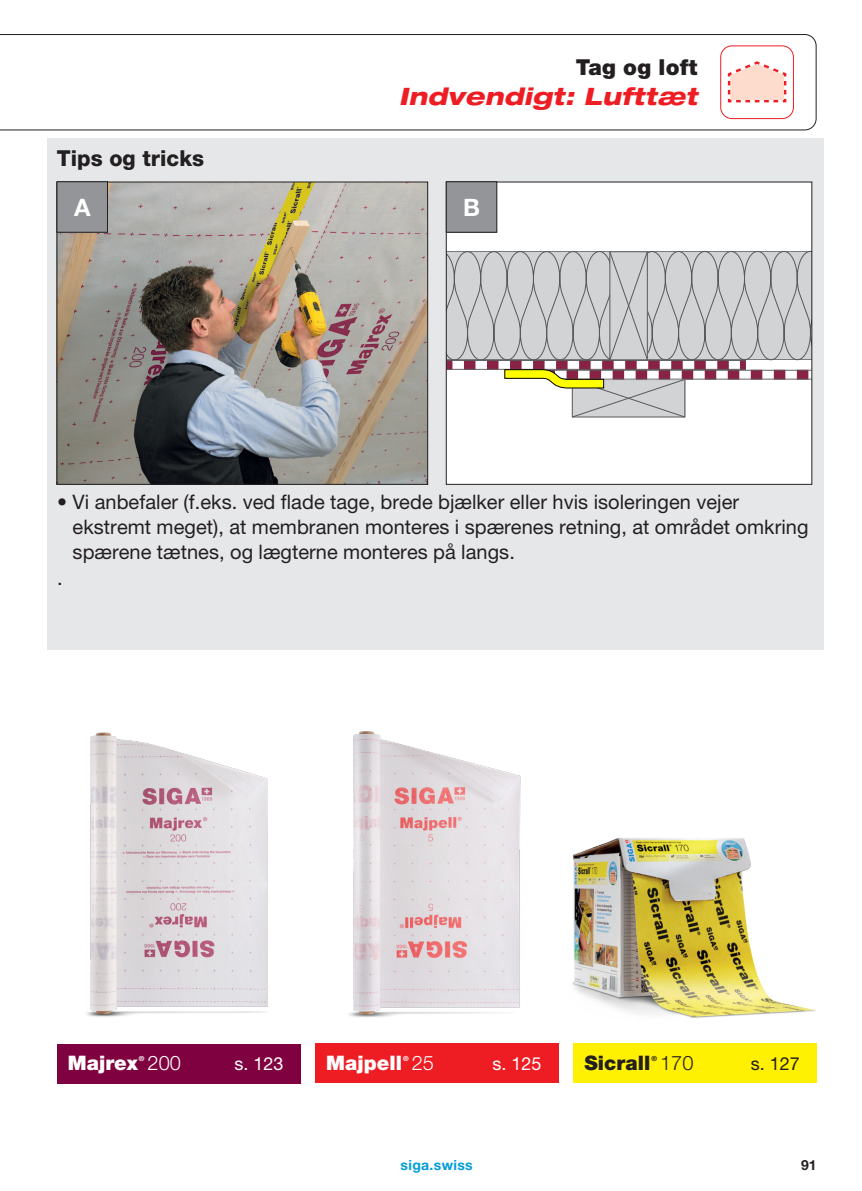
<style>
.page{position:relative;width:862px;height:1191px;background:#fff}
.page>*{position:absolute;margin:0;border:0;box-sizing:border-box;transform-origin:0 0}
.t1{font:italic 800 expanded 24px "Helvetica Neue LT Pro";letter-spacing:.015em;color:#ee1d23}
.t2{font:700 24px "Helvetica Neue LT Pro";color:#fff}
.t3{font:800 22px "Helvetica Neue LT Pro";letter-spacing:.005em;color:#231f20}
.t4{font:900 22px "Helvetica Neue LT Pro";letter-spacing:.01em;color:#231f20}
.t5{font:20px "Helvetica Neue LT Pro";letter-spacing:.005em;color:#231f20}
.t6{font:900 20px "Helvetica Neue LT Pro";letter-spacing:.005em;color:#fff}
.t7{font:900 20px "Helvetica Neue LT Pro";letter-spacing:.005em;color:#231f20}
.t8{font:300 20px "Helvetica Neue LT Pro";color:#fff}
.t9{font:300 20px "Helvetica Neue LT Pro";color:#231f20}
.t10{font:18px "Helvetica Neue LT Pro";letter-spacing:.005em;color:#fff}
.t11{font:18px "Helvetica Neue LT Pro";color:#231f20}
.t12{font:700 14px "Helvetica Neue LT Pro";letter-spacing:.025em;color:#009cdb}
.t13{font:700 14px "Helvetica Neue LT Pro";color:#231f20}
.t14{font:700 7px "Helvetica Neue LT Pro";color:#fff}
.t15{font:700 7px "Helvetica Neue LT Pro";color:#231f20}
</style>
<div class="page">
<svg style="left:0;top:34px;width:816px;height:96px"></svg>
<svg style="left:726px;top:60px;width:61px;height:44px"></svg>
<div style="left:720px;top:45px;width:74px;height:74px;border:1px solid #ee1d23;border-radius:11px"></div>
<div style="left:47px;top:138px;width:776px;height:511px;background:#e6e7e9"></div>
<img style="left:59px;top:184px;width:367px;height:298px">
<div style="left:57px;top:182px;width:371px;height:302px;border:1px solid #231f20"></div>
<div style="left:446px;top:182px;width:366px;height:302px;background:#fff"></div>
<svg style="left:448px;top:251px;width:362px;height:167px"></svg>
<div style="left:573px;top:1043px;width:244px;height:40px;background:#fff101"></div>
<div style="left:57px;top:1043px;width:243px;height:40px;background:#80013f"></div>
<div style="left:57px;top:182px;width:50px;height:50px;background:#939598"></div>
<div style="left:57px;top:181px;width:51px;height:51px;border:1px solid #231f20"></div>
<div style="left:446px;top:182px;width:51px;height:50px;background:#939598"></div>
<div style="left:446px;top:181px;width:51px;height:51px;border:1px solid #231f20"></div>
<div style="left:315px;top:1043px;width:243px;height:40px;background:#ee1d23"></div>
<img style="left:572px;top:837px;width:244px;height:181px">
<img style="left:349px;top:731px;width:172px;height:286px">
<img style="left:86px;top:732px;width:182px;height:285px">
<p class="t4" style="left:576px;top:54px;width:123px">Tag og loft</p>
<p class="t1" style="left:399px;top:81px;width:300px">Indvendigt: Lufttæt</p>
<p class="t3" style="left:57px;top:145px;width:149px">Tips og tricks</p>
<p class="t2" style="left:74px;top:192px;width:18px">A</p>
<p class="t2" style="left:463px;top:192px;width:18px">B</p>
<p class="t5" style="left:57px;top:490px;width:683px">• Vi anbefaler (f.eks. ved flade tage, brede bjælker eller hvis isoleringen vejer</p>
<p class="t5" style="left:73px;top:515px;width:737px">ekstremt meget), at membranen monteres i spærenes retning, at området omkring</p>
<p class="t5" style="left:73px;top:540px;width:444px">spærene tætnes, og lægterne monteres på langs.</p>
<p class="t5" style="left:57px;top:565px;width:7px">.</p>
<p class="t7" style="left:584px;top:1050px;width:67px">Sicrall</p>
<p class="t15" style="left:651px;top:1053px;width:7px">®</p>
<p class="t6" style="left:326px;top:1050px;width:77px">Majpell</p>
<p class="t11" style="left:751px;top:1052px;width:51px">s. 127</p>
<p class="t6" style="left:68px;top:1050px;width:71px">Majrex</p>
<p class="t9" style="left:660px;top:1050px;width:35px">170</p>
<p class="t10" style="left:234px;top:1052px;width:51px">s. 123</p>
<p class="t8" style="left:412px;top:1050px;width:24px">25</p>
<p class="t10" style="left:492px;top:1052px;width:51px">s. 125</p>
<p class="t14" style="left:403px;top:1053px;width:7px">®</p>
<p class="t14" style="left:139px;top:1053px;width:7px">®</p>
<p class="t8" style="left:148px;top:1050px;width:35px">200</p>
<p class="t12" style="left:401px;top:1156px;width:74px">siga.swiss</p>
<p class="t13" style="left:801px;top:1156px;width:17px">91</p>
</div>
